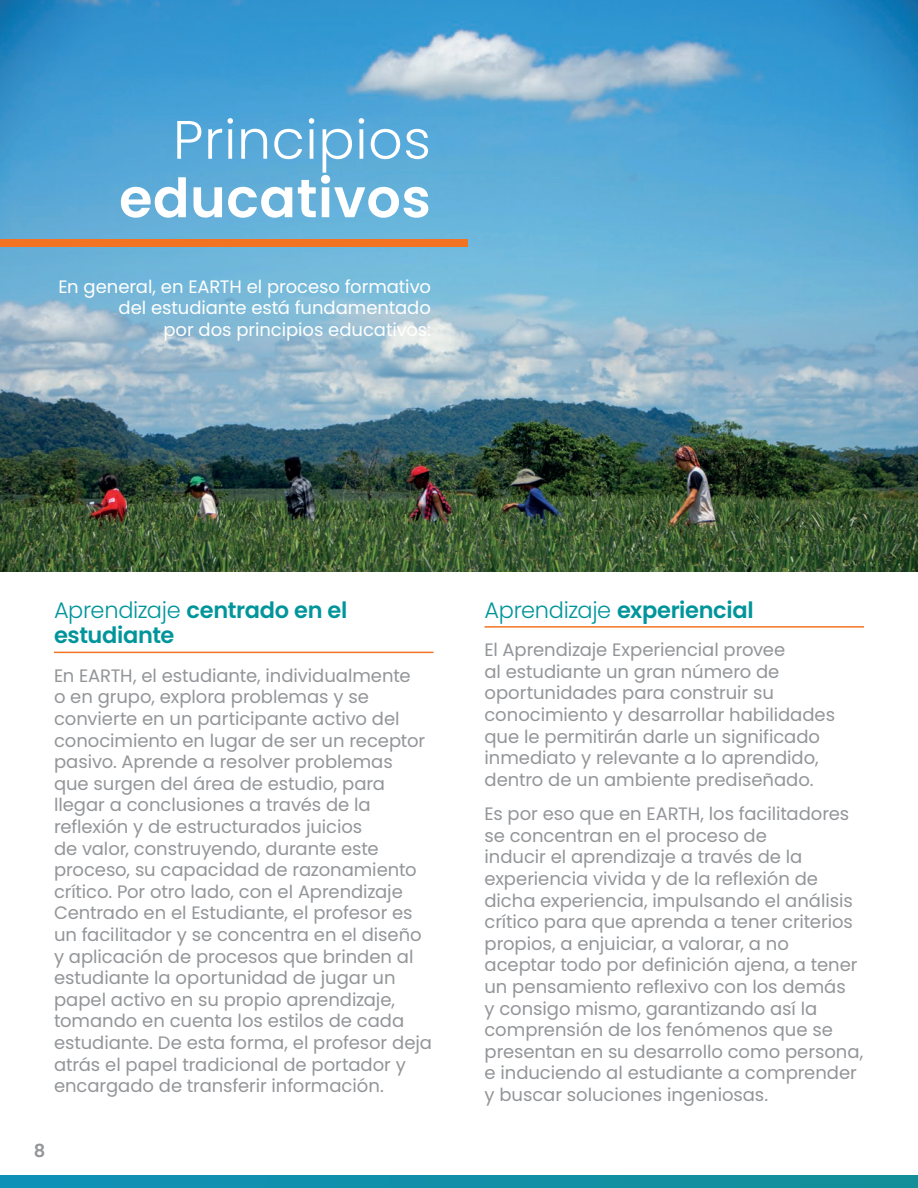
<style>
.page{position:relative;width:918px;height:1188px;background:#fff}
.page>*{position:absolute;margin:0;border:0;box-sizing:border-box;transform-origin:0 0}
.t1{font:300 54px "Poppins";letter-spacing:.01em;color:#fff}
.t2{font:600 54px "Poppins";letter-spacing:.01em;color:#fff}
.t3{font:600 22.5px/25.5px "Poppins";letter-spacing:-.015em;color:#00959b}
.t4{font:18px/21.6px "Poppins";letter-spacing:-.005em;color:#939598}
.t5{font:18px/21.6px "Poppins";letter-spacing:-.005em;color:#fff;text-align:right}
.t6{font:600 18px "Poppins";color:#939598}
.s1{font-weight:300}
</style>
<div class="page">
<img style="left:0;top:0;width:918px;height:572px">
<hr style="left:54px;top:652px;width:379px;height:1px;background:#f47323">
<hr style="left:485px;top:626px;width:379px;height:2px;background:#f47323">
<div style="left:0;top:239px;width:467px;height:8px;background:#f47323"></div>
<svg style="left:0;top:1175px;width:918px;height:13px;background:#118fa8"></svg>
<h1 class="t1" style="left:173px;top:109px;width:259px">Principios</h1>
<h1 class="t2" style="left:119px;top:167px;width:313px">educativos</h1>
<p class="t5" style="left:58px;top:276px;width:374px">En general, en EARTH el proceso formativo del estudiante está fundamentado<br>por dos principios educativos:</p>
<p class="t3" style="left:54px;top:597px;width:295px"><span class="s1">Aprendizaje</span> centrado en el estudiante</p>
<p class="t4" style="left:54px;top:665px;width:379px">En EARTH, el estudiante, individualmente<br>o en grupo, explora problemas y se convierte en un participante activo del conocimiento en lugar de ser un receptor pasivo. Aprende a resolver problemas que surgen del área de estudio, para llegar a conclusiones a través de la reflexión y de estructurados juicios<br>de valor, construyendo, durante este proceso, su capacidad de razonamiento crítico. Por otro lado, con el Aprendizaje Centrado en el Estudiante, el profesor es un facilitador y se concentra en el diseño y aplicación de procesos que brinden al estudiante la oportunidad de jugar un papel activo en su propio aprendizaje, tomando en cuenta los estilos de cada estudiante. De esta forma, el profesor deja atrás el papel tradicional de portador y encargado de transferir información.</p>
<p class="t6" style="left:34px;top:1141px;width:13px">8</p>
<p class="t3" style="left:485px;top:597px;width:271px"><span class="s1">Aprendizaje</span> experiencial</p>
<p class="t4" style="left:485px;top:639px;width:352px">El Aprendizaje Experiencial provee<br>al estudiante un gran número de oportunidades para construir su conocimiento y desarrollar habilidades que le permitirán darle un significado inmediato y relevante a lo aprendido, dentro de un ambiente prediseñado.</p>
<p class="t4" style="left:485px;top:803px;width:380px">Es por eso que en EARTH, los facilitadores se concentran en el proceso de<br>inducir el aprendizaje a través de la experiencia vivida y de la reflexión de dicha experiencia, impulsando el análisis crítico para que aprenda a tener criterios propios, a enjuiciar, a valorar, a no aceptar todo por definición ajena, a tener un pensamiento reflexivo con los demás<br>y consigo mismo, garantizando así la comprensión de los fenómenos que se presentan en su desarrollo como persona, e induciendo al estudiante a comprender y buscar soluciones ingeniosas.</p>
</div>
